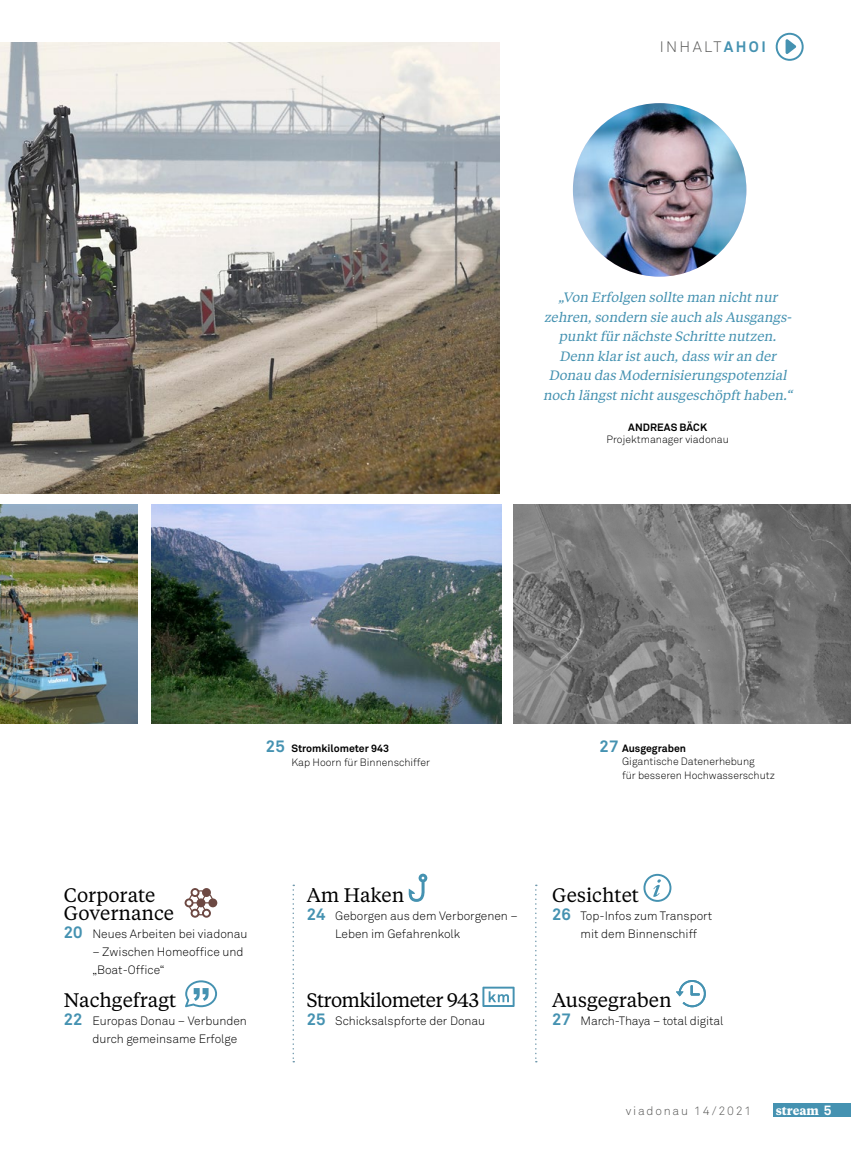
<style>
.page{position:relative;width:851px;height:1149px;background:#fff}
.page>*{position:absolute;margin:0;border:0;box-sizing:border-box;transform-origin:0 0}
.t1{font:19.5px/18px "Tiempos Text";color:#000}
.t2{font:19.5px "Tiempos Text";letter-spacing:-.03em;color:#000}
.t3{font:300 15px "Akkurat Std";letter-spacing:.16em;color:#575756}
.t4{font:italic 13.5px/19.5px "Tiempos Text";color:#4592b1;text-align:center}
.t5{font:300 12px/18px "Akkurat Std";color:#000}
.t6{font:300 12px "Akkurat Std";letter-spacing:.15em;color:#575756}
.t7{font:700 12px "Tiempos Text";color:#fff}
.t8{font:300 10.5px/13.5px "Akkurat Std";color:#000}
.t9{font:700 10.5px "Akkurat Std";letter-spacing:.01em;color:#000}
.s1{font-weight:700;color:#4592b1}
.s2{font-weight:700;font-size:16.5px;color:#4592b1}
.s3{font-weight:700}
.s4{font-family:"Akkurat Std";font-size:13.5px}
</style>
<div class="page">
<svg style="left:292px;top:884px;width:2px;height:178px"></svg>
<svg style="left:535px;top:884px;width:1px;height:178px"></svg>
<img style="left:0;top:42px;width:500px;height:451px">
<img style="left:573px;top:103px;width:173px;height:173px;border-radius:87px">
<svg style="left:185px;top:980px;width:32px;height:26px"></svg>
<svg style="left:408px;top:873px;width:19px;height:28px"></svg>
<svg style="left:482px;top:986px;width:32px;height:20px"></svg>
<svg style="left:643px;top:873px;width:28px;height:28px"></svg>
<svg style="left:676px;top:980px;width:30px;height:26px"></svg>
<img style="left:0;top:505px;width:137px;height:218px">
<img style="left:151px;top:505px;width:350px;height:218px">
<img style="left:513px;top:505px;width:337px;height:218px">
<svg style="left:184px;top:888px;width:29px;height:29px"></svg>
<svg style="left:202px;top:887px;width:9px;height:9px"></svg>
<div style="left:208px;top:898px;width:9px;height:9px;background:#6d4943;border-radius:50%"></div>
<div style="left:773px;top:1102px;width:77px;height:14px;background:#4592b1"></div>
<svg style="left:775px;top:33px;width:29px;height:28px"></svg>
<p class="t3" style="left:659px;top:38px;width:108px">INHALT<span class="s1">AHOI</span></p>
<p class="t4" style="left:543px;top:287px;width:254px">„Von Erfolgen sollte man nichtnur zehren,sondern sie auch als Ausgangs&shy;punktfür nächste Schritte nutzen.<br>Denn klar istauch,dass wir an der Donau das Modernisierungspotenzial noch längstnichtausgeschöpfthaben.“</p>
<p class="t9" style="left:628px;top:421px;width:80px">ANDREAS BÄCK</p>
<p class="t8" style="left:606px;top:432px;width:124px">Projektmanager viadonau</p>
<p class="t8" style="left:291px;top:741px;width:140px;text-indent:-25px"><span class="s2">25</span> <span class="s3">Stromkilometer 943<br></span>Kap Hoorn für Binnenschiffer</p>
<p class="t8" style="left:622px;top:741px;width:154px;text-indent:-22px"><span class="s2">27</span> <span class="s3">Ausgegraben<br></span>Gigantische Datenerhebung<br>für besseren Hochwasserschutz</p>
<h1 class="t1" style="left:64px;top:885px;width:112px">Corporate<br>Governance</h1>
<p class="t5" style="left:64px;top:924px;width:185px"><span class="s2">20</span> Neues Arbeiten bei viadonau</p>
<p class="t5" style="left:92px;top:942px;width:153px">– Zwischen Homeoffice und „Boat-Office“</p>
<h1 class="t1" style="left:64px;top:990px;width:114px">Nachgefragt</h1>
<p class="t5" style="left:92px;top:1011px;width:156px;text-indent:-28px"><span class="s2">22</span> Europas Donau – Verbunden durch gemeinsame Erfolge</p>
<h1 class="t1" style="left:307px;top:884px;width:99px">Am Haken</h1>
<p class="t5" style="left:335px;top:906px;width:184px;text-indent:-28px"><span class="s2">24</span> Geborgen aus dem Verborgenen –<br>Leben im Gefahrenkolk</p>
<h1 class="t2" style="left:307px;top:986px;width:174px">Stromkilometer 943</h1>
<p class="t5" style="left:307px;top:1011px;width:180px"><span class="s2">25</span> Schicksalspforte der Donau</p>
<h1 class="t1" style="left:552px;top:884px;width:88px">Gesichtet</h1>
<p class="t5" style="left:580px;top:906px;width:133px;text-indent:-28px"><span class="s2">26</span> Top-Infos zum Transport mit dem Binnenschiff</p>
<h1 class="t1" style="left:552px;top:990px;width:121px">Ausgegraben</h1>
<p class="t5" style="left:552px;top:1011px;width:173px"><span class="s2">27</span> March-Thaya – total digital</p>
<p class="t6" style="left:625px;top:1103px;width:127px">viadonau 14/2021</p>
<p class="t7" style="left:775px;top:1101px;width:57px">stream <span class="s4">5</span></p>
</div>
